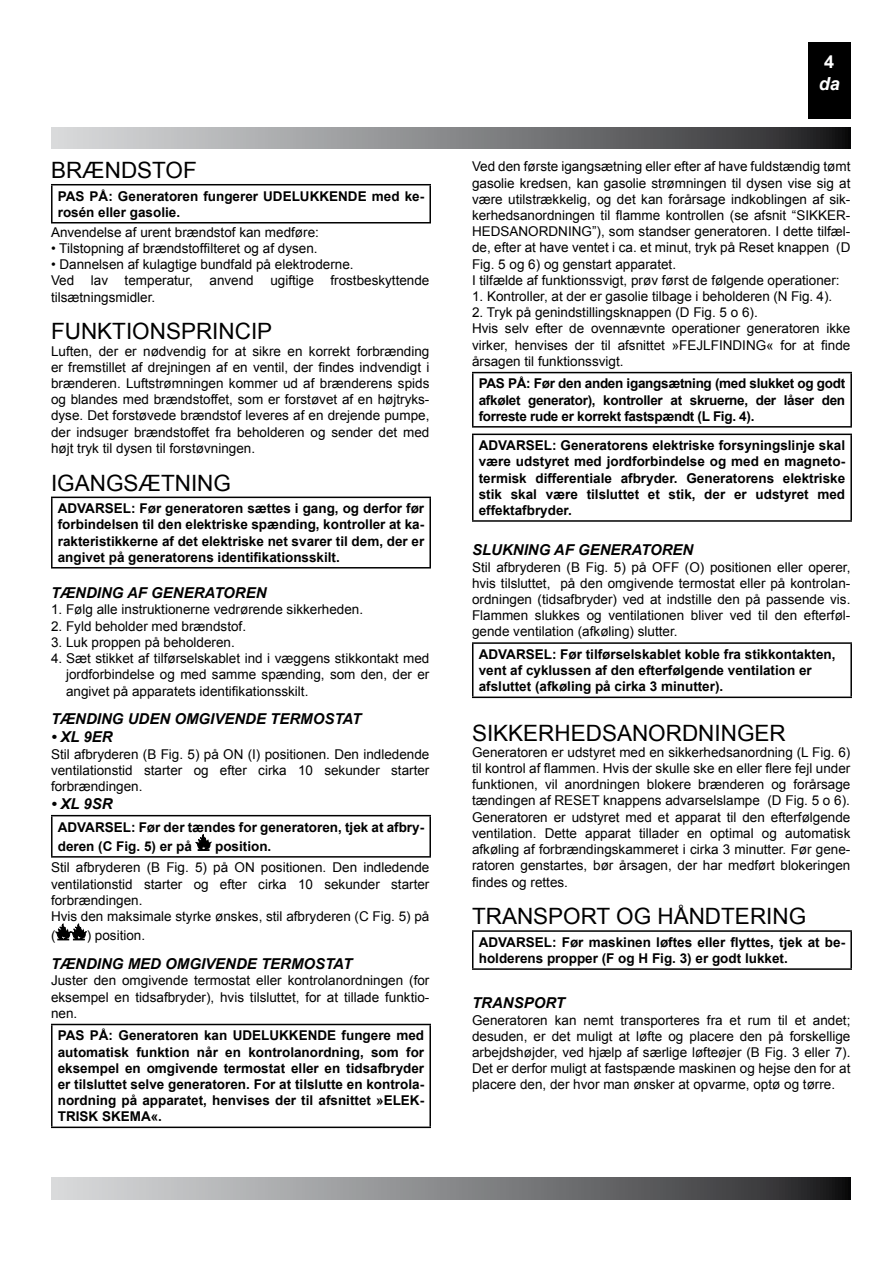
<style>
.page{position:relative;width:893px;height:1263px;background:#fff}
.page>*{position:absolute;margin:0;border:0;box-sizing:border-box;transform-origin:0 0}
.t1{font:22.5px "Arial";color:#000}
.t2{font:italic 700 18px "Arial";color:#fff}
.t3{font:700 18px "Arial";color:#fff}
.t4{font:italic 700 15px "Arial";color:#000}
.t5{font:13.5px/16.2px "Arial";color:#000;text-align:justify}
.t6{font:700 13.5px/16.2px "Arial";color:#000}
</style>
<div class="page">
<svg style="left:51px;top:128px;width:799px;height:21px;background:#838486"></svg>
<svg style="left:51px;top:1178px;width:799px;height:21px;background:#838486"></svg>
<hr style="left:51px;top:184px;width:380px;height:1px;background:#000">
<hr style="left:51px;top:185px;width:2px;height:37px;background:#000">
<hr style="left:429px;top:185px;width:2px;height:37px;background:#000">
<hr style="left:51px;top:222px;width:380px;height:1px;background:#000">
<hr style="left:51px;top:497px;width:380px;height:1px;background:#000">
<hr style="left:51px;top:498px;width:2px;height:69px;background:#000">
<hr style="left:429px;top:498px;width:2px;height:69px;background:#000">
<hr style="left:51px;top:567px;width:380px;height:1px;background:#000">
<hr style="left:51px;top:815px;width:380px;height:1px;background:#000">
<hr style="left:51px;top:816px;width:2px;height:40px;background:#000">
<hr style="left:429px;top:816px;width:2px;height:40px;background:#000">
<hr style="left:51px;top:856px;width:380px;height:2px;background:#000">
<svg style="left:196px;top:834px;width:15px;height:17px"></svg>
<svg style="left:56px;top:924px;width:31px;height:16px"></svg>
<hr style="left:51px;top:1024px;width:380px;height:1px;background:#000">
<hr style="left:51px;top:1025px;width:2px;height:101px;background:#000">
<hr style="left:429px;top:1025px;width:2px;height:101px;background:#000">
<hr style="left:51px;top:1126px;width:380px;height:2px;background:#000">
<hr style="left:472px;top:372px;width:380px;height:1px;background:#000">
<hr style="left:472px;top:373px;width:1px;height:53px;background:#000">
<hr style="left:850px;top:373px;width:2px;height:53px;background:#000">
<hr style="left:472px;top:426px;width:380px;height:2px;background:#000">
<hr style="left:472px;top:434px;width:380px;height:1px;background:#000">
<hr style="left:472px;top:435px;width:1px;height:85px;background:#000">
<hr style="left:850px;top:435px;width:2px;height:85px;background:#000">
<hr style="left:472px;top:520px;width:380px;height:2px;background:#000">
<hr style="left:472px;top:642px;width:380px;height:2px;background:#000">
<hr style="left:472px;top:644px;width:1px;height:52px;background:#000">
<hr style="left:850px;top:644px;width:2px;height:52px;background:#000">
<hr style="left:472px;top:696px;width:380px;height:2px;background:#000">
<hr style="left:472px;top:930px;width:380px;height:2px;background:#000">
<hr style="left:472px;top:932px;width:1px;height:36px;background:#000">
<hr style="left:850px;top:932px;width:2px;height:36px;background:#000">
<hr style="left:472px;top:968px;width:380px;height:2px;background:#000">
<div style="left:808px;top:43px;width:42px;height:76px;background:#000"></div>
<h1 class="t1" style="left:51px;top:155px;width:147px">BRÆNDSTOF</h1>
<p class="t6" style="left:58px;top:188px;width:368px">PAS PÅ: Generatoren fungerer UDELUKKENDE med ke&shy;rosén eller gasolie.</p>
<p class="t5" style="left:51px;top:224px;width:269px">Anvendelse af urent brændstof kan medføre:</p>
<p class="t5" style="left:51px;top:240px;width:268px">• Tilstopning af brændstoffilteret og af dysen.</p>
<p class="t5" style="left:51px;top:256px;width:380px;text-align:left">• Dannelsen af kulagtige bundfald på elektroderne.<br>Ved lav temperatur, anvend ugiftige frostbeskyttende tilsætningsmidler.</p>
<h1 class="t1" style="left:51px;top:317px;width:223px">FUNKTIONSPRINCIP</h1>
<p class="t5" style="left:51px;top:343px;width:380px">Luften, der er nødvendig for at sikre en korrekt forbrænding er fremstillet af drejningen af en ventil, der findes indvendigt i brænderen. Luftstrømningen kommer ud af brænderens spids og blandes med brændstoffet, som er forstøvet af en højtryks&shy;dyse. Det forstøvede brændstof leveres af en drejende pumpe, der indsuger brændstoffet fra beholderen og sender det med højt tryk til dysen til forstøvningen.</p>
<h1 class="t1" style="left:51px;top:468px;width:182px">IGANGSÆTNING</h1>
<p class="t6" style="left:58px;top:501px;width:368px;text-align:justify">ADVARSEL: Før generatoren sættes i gang, og derfor før forbindelsen til den elektriske spænding, kontroller at ka&shy;rakteristikkerne af det elektriske net svarer til dem, der er angivet på generatorens identifikationsskilt.</p>
<p class="t4" style="left:51px;top:583px;width:217px">TÆNDING AF GENERATOREN</p>
<p class="t5" style="left:51px;top:602px;width:314px">1. Følg alle instruktionerne vedrørende sikkerheden.</p>
<p class="t5" style="left:51px;top:618px;width:197px">2. Fyld beholder med brændstof.</p>
<p class="t5" style="left:51px;top:634px;width:185px">3. Luk proppen på beholderen.</p>
<p class="t5" style="left:66px;top:650px;width:365px;text-indent:-15px">4. Sæt stikket af tilførselskablet ind i væggens stikkontakt med jordforbindelse og med samme spænding, som den, der er angivet på apparatets identifikationsskilt.</p>
<p class="t4" style="left:51px;top:709px;width:312px">TÆNDING UDEN OMGIVENDE TERMOSTAT</p>
<p class="t4" style="left:51px;top:727px;width:63px">• XL 9ER</p>
<p class="t5" style="left:51px;top:746px;width:380px">Stil afbryderen (B Fig. 5) på ON (I) positionen. Den indledende ventilationstid starter og efter cirka 10 sekunder starter forbrændingen.</p>
<p class="t4" style="left:51px;top:794px;width:63px">• XL 9SR</p>
<p class="t6" style="left:58px;top:817px;width:368px;line-height:19.4px">ADVARSEL: Før der tændes for generatoren, tjek at afbry&shy;deren (C Fig. 5) er på</p>
<p class="t6" style="left:215px;top:838px;width:58px">position.</p>
<p class="t5" style="left:51px;top:860px;width:380px;text-align:left">Stil afbryderen (B Fig. 5) på ON positionen. Den indledende ventilationstid starter og efter cirka 10 sekunder starter forbrændingen.<br>Hvis den maksimale styrke ønskes, stil afbryderen (C Fig. 5) på</p>
<p class="t5" style="left:51px;top:928px;width:6px">(</p>
<p class="t5" style="left:87px;top:928px;width:60px">) position.</p>
<p class="t4" style="left:51px;top:954px;width:303px">TÆNDING MED OMGIVENDE TERMOSTAT</p>
<p class="t5" style="left:51px;top:973px;width:380px">Juster den omgivende termostat eller kontrolanordningen (for eksempel en tidsafbryder), hvis tilsluttet, for at tillade funktio&shy;nen.</p>
<p class="t6" style="left:58px;top:1028px;width:368px;text-align:justify">PAS PÅ: Generatoren kan UDELUKKENDE fungere med automatisk funktion når en kontrolanordning, som for eksempel en omgivende termostat eller en tidsafbryder er tilsluttet selve generatoren. For at tilslutte en kontrola&shy;nordning på apparatet, henvises der til afsnittet »ELEK-TRISK SKEMA«.</p>
<h2 class="t3" style="left:824px;top:50px;width:12px">4</h2>
<h2 class="t2" style="left:819px;top:72px;width:23px">da</h2>
<p class="t5" style="left:472px;top:159px;width:380px;text-align:left">Ved den første igangsætning eller efter af have fuldstændig tømt gasolie kredsen, kan gasolie strømningen til dysen vise sig at være utilstrækkelig, og det kan forårsage indkoblingen af sik&shy;kerhedsanordningen til flamme kontrollen (se afsnit “SIKKER-HEDSANORDNING”), som standser generatoren. I dette tilfæl&shy;de, efter at have ventet i ca. et minut, tryk på Reset knappen (D Fig. 5 og 6) og genstart apparatet.<br>I tilfælde af funktionssvigt, prøv først de følgende operationer:</p>
<p class="t5" style="left:472px;top:288px;width:362px">1. Kontroller, at der er gasolie tilbage i beholderen (N Fig. 4).</p>
<p class="t5" style="left:472px;top:305px;width:380px;text-align:left">2. Tryk på genindstillingsknappen (D Fig. 5 o 6).<br>Hvis selv efter de ovennævnte operationer generatoren ikke virker, henvises der til afsnittet »FEJLFINDING« for at finde årsagen til funktionssvigt.</p>
<p class="t6" style="left:479px;top:376px;width:368px;text-align:justify">PAS PÅ: Før den anden igangsætning (med slukket og godt afkølet generator), kontroller at skruerne, der låser den forreste rude er korrekt fastspændt (L Fig. 4).</p>
<p class="t6" style="left:479px;top:438px;width:368px;text-align:justify">ADVARSEL: Generatorens elektriske forsyningslinje skal være udstyret med jordforbindelse og med en magneto&shy;termisk differentiale afbryder. Generatorens elektriske stik skal være tilsluttet et stik, der er udstyret med effektafbryder.</p>
<p class="t4" style="left:472px;top:540px;width:223px">SLUKNING AF GENERATOREN</p>
<p class="t5" style="left:472px;top:559px;width:380px">Stil afbryderen (B Fig. 5) på OFF (O) positionen eller operer, hvis tilsluttet, på den omgivende termostat eller på kontrolan&shy;ordningen (tidsafbryder) ved at indstille den på passende vis.<br>Flammen slukkes og ventilationen bliver ved til den efterføl&shy;gende ventilation (afkøling) slutter.</p>
<p class="t6" style="left:479px;top:646px;width:358px">ADVARSEL: Før tilførselskablet koble fra stikkontakten, vent af cyklussen af den efterfølgende ventilation er afsluttet (afkøling på cirka 3 minutter).</p>
<h1 class="t1" style="left:472px;top:718px;width:315px">SIKKERHEDSANORDNINGER</h1>
<p class="t5" style="left:472px;top:744px;width:380px">Generatoren er udstyret med en sikkerhedsanordning (L Fig. 6) til kontrol af flammen. Hvis der skulle ske en eller flere fejl under funktionen, vil anordningen blokere brænderen og forårsage tændingen af RESET knappens advarselslampe (D Fig. 5 o 6).<br>Generatoren er udstyret med et apparat til den efterfølgende ventilation. Dette apparat tillader en optimal og automatisk afkøling af forbrændingskammeret i cirka 3 minutter. Før gene&shy;ratoren genstartes, bør årsagen, der har medført blokeringen findes og rettes.</p>
<h1 class="t1" style="left:472px;top:902px;width:336px">TRANSPORT OG HÅNDTERING</h1>
<p class="t6" style="left:479px;top:934px;width:368px">ADVARSEL: Før maskinen løftes eller flyttes, tjek at be&shy;holderens propper (F og H Fig. 3) er godt lukket.</p>
<p class="t4" style="left:472px;top:993px;width:95px">TRANSPORT</p>
<p class="t5" style="left:472px;top:1012px;width:380px">Generatoren kan nemt transporteres fra et rum til et andet; desuden, er det muligt at løfte og placere den på forskellige arbejdshøjder, ved hjælp af særlige løfteøjer (B Fig. 3 eller 7).<br>Det er derfor muligt at fastspænde maskinen og hejse den for at placere den, der hvor man ønsker at opvarme, optø og tørre.</p>
</div>
